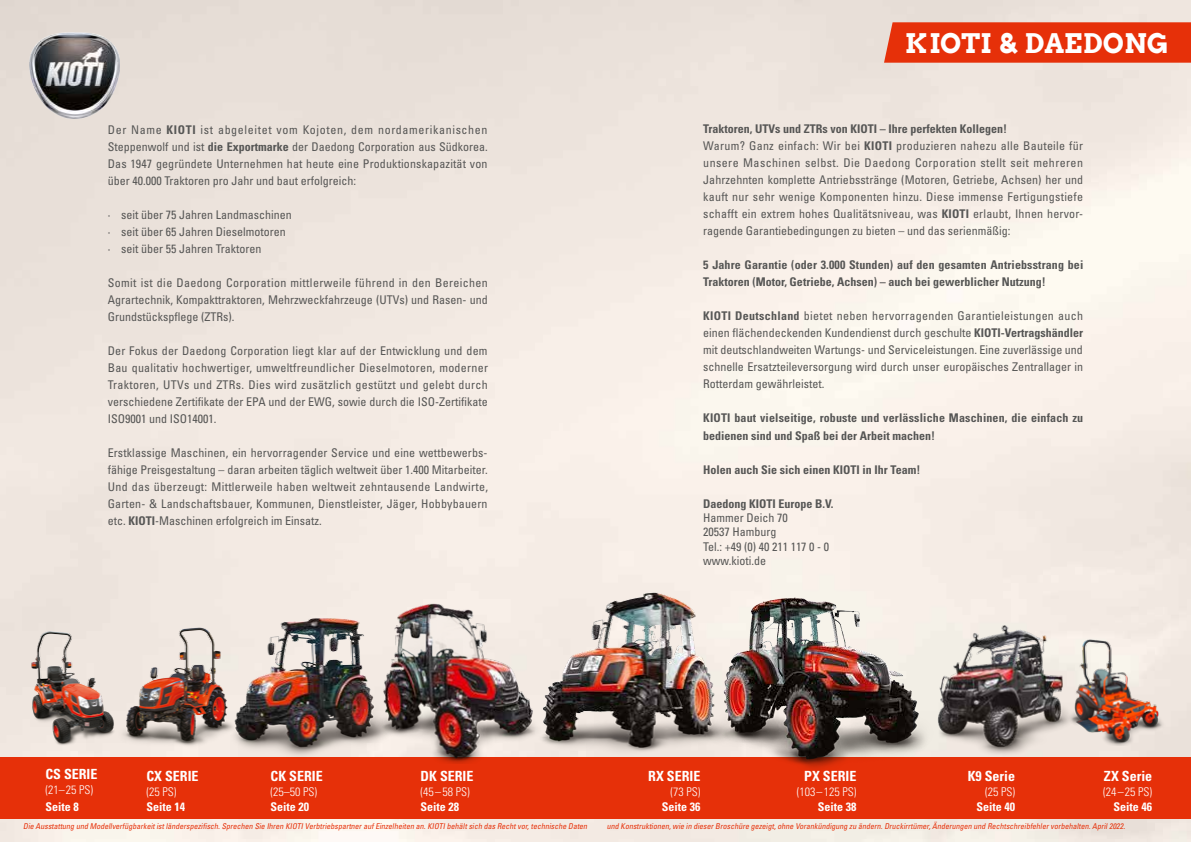
<style>
.page{position:relative;width:1191px;height:842px;background:#fff}
.page>*{position:absolute;margin:0;border:0;box-sizing:border-box;transform-origin:0 0}
.t1{font:700 27px "Arvo";color:#fff}
.t2{font:700 condensed 14px "Univers LT Std";color:#fff}
.t3{font:condensed 12px/17px "Univers LT Std";color:#565655;text-align:justify}
.t4{font:700 condensed 12px/17px "Univers LT Std";color:#565655}
.t5{font:300 condensed 12px "Univers LT Std";color:#fff}
.t6{font:700 condensed 12px "Univers LT Std";color:#fff}
.t7{font:italic condensed 8px "Univers LT Std";color:#e63009}
.s1{font-weight:700}
</style>
<div class="page">
<div style="left:0;top:757px;width:1191px;height:62px;background:#e63009"></div>
<img style="left:30px;top:33px;width:90px;height:85px">
<img style="left:541px;top:578px;width:202px;height:179px">
<img style="left:91px;top:602px;width:117px;height:150px">
<img style="left:706px;top:589px;width:228px;height:180px">
<img style="left:208px;top:582px;width:151px;height:175px">
<img style="left:910px;top:611px;width:183px;height:154px">
<img style="left:359px;top:577px;width:182px;height:186px">
<img style="left:12px;top:619px;width:116px;height:137px">
<img style="left:1057px;top:633px;width:111px;height:112px">
<div style="left:884px;top:22px;width:307px;height:41px;background:#e63009"></div>
<p class="t3" style="left:108px;top:121px;width:381px">Der Name <span class="s1">KIOTI</span> ist abgeleitet vom Kojoten, dem nordamerikanischen Steppenwolf und ist <span class="s1">die Exportmarke</span> der Daedong Corporation aus Südkorea.<br>Das 1947 gegründete Unternehmen hat heute eine Produktionskapazität von über 40.000 Traktoren pro Jahr und baut erfolgreich:</p>
<p class="t3" style="left:108px;top:206px;width:185px;text-align:left">∙ seit über 75 Jahren Landmaschinen ∙ seit über 65 Jahren Dieselmotoren<br>∙ seit über 55 Jahren Traktoren</p>
<p class="t3" style="left:108px;top:274px;width:382px">Somit ist die Daedong Corporation mittlerweile führend in den Bereichen Agrartechnik, Kompakttraktoren, Mehrzweckfahrzeuge (UTVs) und Rasen- und Grundstückspflege (ZTRs).</p>
<p class="t3" style="left:108px;top:342px;width:382px">Der Fokus der Daedong Corporation liegt klar auf der Entwicklung und dem Bau qualitativ hochwertiger, umweltfreundlicher Dieselmotoren, moderner Traktoren, UTVs und ZTRs. Dies wird zusätzlich gestützt und gelebt durch verschiedene Zertifikate der EPA und der EWG, sowie durch die ISO-Zertifikate ISO9001 und ISO14001.</p>
<p class="t3" style="left:108px;top:444px;width:382px">Erstklassige Maschinen, ein hervorragender Service und eine wettbewerbs&shy;fähige Preisgestaltung – daran arbeiten täglich weltweit über 1.400 Mitarbeiter.<br>Und das überzeugt: Mittlerweile haben weltweit zehntausende Landwirte, Garten- &amp; Landschaftsbauer, Kommunen, Dienstleister, Jäger, Hobbybauern etc. <span class="s1">KIOTI</span>-Maschinen erfolgreich im Einsatz.</p>
<p class="t2" style="left:45px;top:765px;width:54px">CS SERIE</p>
<p class="t5" style="left:45px;top:783px;width:49px">(21–25 PS)</p>
<p class="t6" style="left:45px;top:799px;width:35px">Seite 8</p>
<p class="t2" style="left:146px;top:767px;width:54px">CX SERIE</p>
<p class="t5" style="left:146px;top:785px;width:31px">(25 PS)</p>
<p class="t6" style="left:146px;top:799px;width:40px">Seite 14</p>
<p class="t2" style="left:270px;top:767px;width:54px">CK SERIE</p>
<p class="t5" style="left:270px;top:785px;width:48px">(25–50 PS)</p>
<p class="t6" style="left:270px;top:799px;width:40px">Seite 20</p>
<p class="t2" style="left:420px;top:767px;width:54px">DK SERIE</p>
<p class="t5" style="left:420px;top:785px;width:51px">(45–58 PS)</p>
<p class="t6" style="left:420px;top:799px;width:40px">Seite 28</p>
<h1 class="t1" style="left:905px;top:27px;width:262px">KIOTI &amp; DAEDONG</h1>
<p class="t3" style="left:703px;top:120px;width:381px;text-align:left"><span class="s1">Traktoren, UTVs und ZTRs von KIOTI – Ihre perfekten Kollegen!<br></span>Warum? Ganz einfach: Wir bei <span class="s1">KIOTI</span> produzieren nahezu alle Bauteile für unsere Maschinen selbst. Die Daedong Corporation stellt seit mehreren Jahrzehnten komplette Antriebsstränge (Motoren, Getriebe, Achsen) her und kauft nur sehr wenige Komponenten hinzu. Diese immense Fertigungstiefe schafft ein extrem hohes Qualitätsniveau, was <span class="s1">KIOTI</span> erlaubt, Ihnen hervor&shy;ragende Garantiebedingungen zu bieten – und das serienmäßig:</p>
<p class="t4" style="left:703px;top:257px;width:382px">5 Jahre Garantie (oder 3.000 Stunden) auf den gesamten Antriebsstrang bei<br>Traktoren (Motor, Getriebe, Achsen) – auch bei gewerblicher Nutzung!</p>
<p class="t3" style="left:703px;top:307px;width:381px"><span class="s1">KIOTI Deutschland</span> bietet neben hervorragenden Garantieleistungen auch einen flächendeckenden Kundendienst durch geschulte <span class="s1">KIOTI-Vertragshändler </span>mit deutschlandweiten Wartungs- und Serviceleistungen. Eine zuverlässige und schnelle Ersatzteileversorgung wird durch unser europäisches Zentrallager in Rotterdam gewährleistet.</p>
<p class="t4" style="left:703px;top:410px;width:381px">KIOTI baut vielseitige, robuste und verlässliche Maschinen, die einfach zu bedienen sind und Spaß bei der Arbeit machen!</p>
<p class="t4" style="left:703px;top:461px;width:219px">Holen auch Sie sich einen KIOTI in Ihr Team!</p>
<p class="t4" style="left:703px;top:495px;width:132px">Daedong KIOTI Europe B.V.</p>
<p class="t3" style="left:703px;top:510px;width:127px;line-height:14.4px;text-align:left">Hammer Deich 70<br>20537 Hamburg<br>Tel.: +49 (0) 40 211 117 0 - 0 www.kioti.de</p>
<p class="t2" style="left:648px;top:767px;width:54px">RX SERIE</p>
<p class="t5" style="left:670px;top:785px;width:31px">(73 PS)</p>
<p class="t6" style="left:661px;top:799px;width:40px">Seite 36</p>
<p class="t2" style="left:804px;top:767px;width:54px">PX SERIE</p>
<p class="t5" style="left:796px;top:785px;width:61px">(103–125 PS)</p>
<p class="t6" style="left:817px;top:799px;width:40px">Seite 38</p>
<p class="t2" style="left:967px;top:767px;width:49px">K9 Serie</p>
<p class="t5" style="left:985px;top:785px;width:31px">(25 PS)</p>
<p class="t6" style="left:976px;top:799px;width:40px">Seite 40</p>
<p class="t2" style="left:1104px;top:767px;width:50px">ZX Serie</p>
<p class="t5" style="left:1103px;top:785px;width:51px">(24–25 PS)</p>
<p class="t6" style="left:1113px;top:799px;width:40px">Seite 46</p>
<p class="t7" style="left:23px;top:821px;width:567px">Die Ausstattung und Modellverfügbarkeitistländerspezifisch.Sprechen Sie Ihren KIOTIVerbtriebspartneraufEinzelheiten an.KIOTIbehältsich das Rechtvor,technische Daten</p>
<p class="t7" style="left:607px;top:821px;width:521px">und Konstruktionen,wie in dieserBroschüre gezeigt,ohne Vorankündigung zu ändern.Druckirrtümer,Änderungen und Rechtschreibfehlervorbehalten.April2022.</p>
</div>
